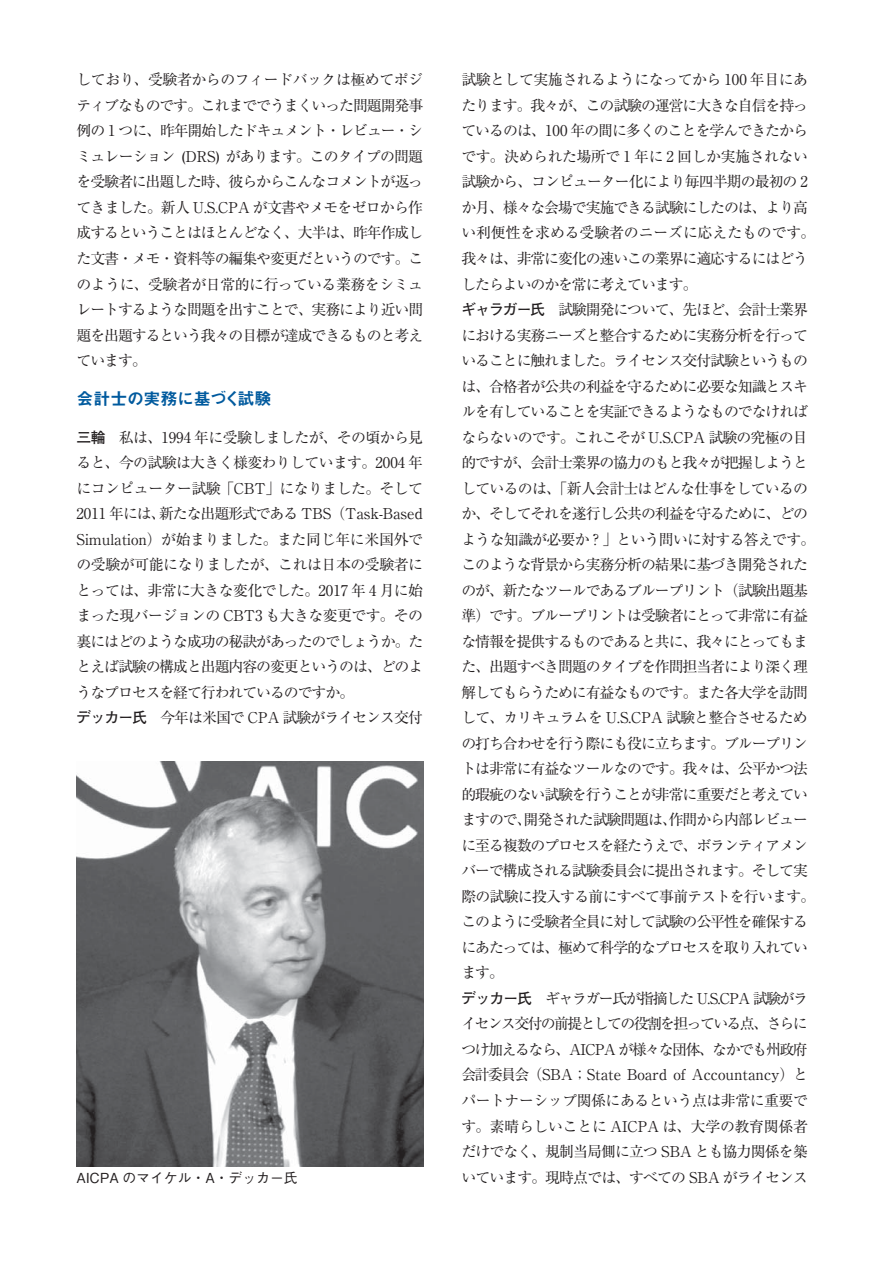
<style>
.page{position:relative;width:893px;height:1263px;background:#fff}
.page>*{position:absolute;margin:0;border:0;box-sizing:border-box;transform-origin:0 0}
.t1{font:16.95px "Midashi Go Pro MB31 90 pv RKSJ H";letter-spacing:-.03em;color:#005a9e}
.t2{font:14.85px/25.5px "Ryumin Pro Regular 90 pv RKSJ H";letter-spacing:-.07em;color:#231f20;text-align:justify}
.t3{font:14.85px/25.5px "Ryumin Pro Regular 90 pv RKSJ H";letter-spacing:-.04em;color:#231f20}
.t4{font:13.8px "Gothic BBB Pro Medium 90 pv RKSJ H";color:#231f20}
.s1{font-family:"Futo Go B101 Pro Bold 90 pv RKSJ H"}
</style>
<div class="page">
<img style="left:77px;top:761px;width:346px;height:405px">
<p class="t2" style="left:77px;top:69px;width:348px">しており、受験者からのフィードバックは極めてポジティブなものです。これまででうまくいった問題開発事例の 1 つに、昨年開始したドキュメント・レビュー・シミュレーション (DRS) があります。このタイプの問題を受験者に出題した時、彼らからこんなコメントが返ってきました。新人 U.S.CPA が文書やメモをゼロから作成するということはほとんどなく、大半は、昨年作成した文書・メモ・資料等の編集や変更だというのです。このように、受験者が日常的に行っている業務をシミュレートするような問題を出すことで、実務により近い問題を出題するという我々の目標が達成できるものと考えています。</p>
<p class="t1" style="left:77px;top:392px;width:196px">会計士の実務に基づく試験</p>
<p class="t3" style="left:77px;top:426px;width:348px"><span class="s1">三輪</span>　私は、1994 年に受験しましたが、その頃から見ると、今の試験は大きく様変わりしています。2004 年にコンピューター試験「CBT」になりました。そして<br>2011 年には、新たな出題形式である TBS（Task-Based<br>Simulation）が始まりました。また同じ年に米国外での受験が可能になりましたが、これは日本の受験者にとっては、非常に大きな変化でした。2017 年 4 月に始まった現バージョンの CBT3 も大きな変更です。その裏にはどのような成功の秘訣があったのでしょうか。たとえば試験の構成と出題内容の変更というのは、どのようなプロセスを経て行われているのですか。<br><span class="s1">デッカー氏</span>　今年は米国で CPA 試験がライセンス交付</p>
<p class="t2" style="left:461px;top:69px;width:356px;text-align:left">試験として実施されるようになってから 100 年目にあたります。我々が、この試験の運営に大きな自信を持っているのは、100 年の間に多くのことを学んできたからです。決められた場所で 1 年に 2 回しか実施されない試験から、コンピューター化により毎四半期の最初の 2か月、様々な会場で実施できる試験にしたのは、より高い利便性を求める受験者のニーズに応えたものです。我々は、非常に変化の速いこの業界に適応するにはどうしたらよいのかを常に考えています。<br><span class="s1">ギャラガー氏</span>　試験開発について、先ほど、会計士業界における実務ニーズと整合するために実務分析を行っていることに触れました。ライセンス交付試験というものは、合格者が公共の利益を守るために必要な知識とスキルを有していることを実証できるようなものでなければならないのです。これこそが U.S.CPA 試験の究極の目的ですが、会計士業界の協力のもと我々が把握しようとしているのは、「新人会計士はどんな仕事をしているのか、そしてそれを遂行し公共の利益を守るために、どのような知識が必要か？」という問いに対する答えです。このような背景から実務分析の結果に基づき開発されたのが、新たなツールであるブループリント（試験出題基準）です。ブループリントは受験者にとって非常に有益な情報を提供するものであると共に、我々にとってもまた、出題すべき問題のタイプを作問担当者により深く理解してもらうために有益なものです。また各大学を訪問して、カリキュラムを U.S.CPA 試験と整合させるための打ち合わせを行う際にも役に立ちます。ブループリントは非常に有益なツールなのです。我々は、公平かつ法的瑕疵のない試験を行うことが非常に重要だと考えていますので、開発された試験問題は、作問から内部レビューに至る複数のプロセスを経たうえで、ボランティアメンバーで構成される試験委員会に提出されます。そして実際の試験に投入する前にすべて事前テストを行います。このように受験者全員に対して試験の公平性を確保するにあたっては、極めて科学的なプロセスを取り入れています。<br><span class="s1">デッカー氏</span>　ギャラガー氏が指摘した U.S.CPA 試験がライセンス交付の前提としての役割を担っている点、さらにつけ加えるなら、AICPA が様々な団体、なかでも州政府会計委員会（SBA；State Board of Accountancy）とパートナーシップ関係にあるという点は非常に重要です。素晴らしいことに AICPA は、大学の教育関係者だけでなく、規制当局側に立つ SBA とも協力関係を築</p>
<p class="t4" style="left:77px;top:1172px;width:223px">AICPA のマイケル・A・デッカー氏</p>
<p class="t2" style="left:461px;top:1166px;width:348px">いています。現時点では、すべての SBA がライセンス</p>
</div>
